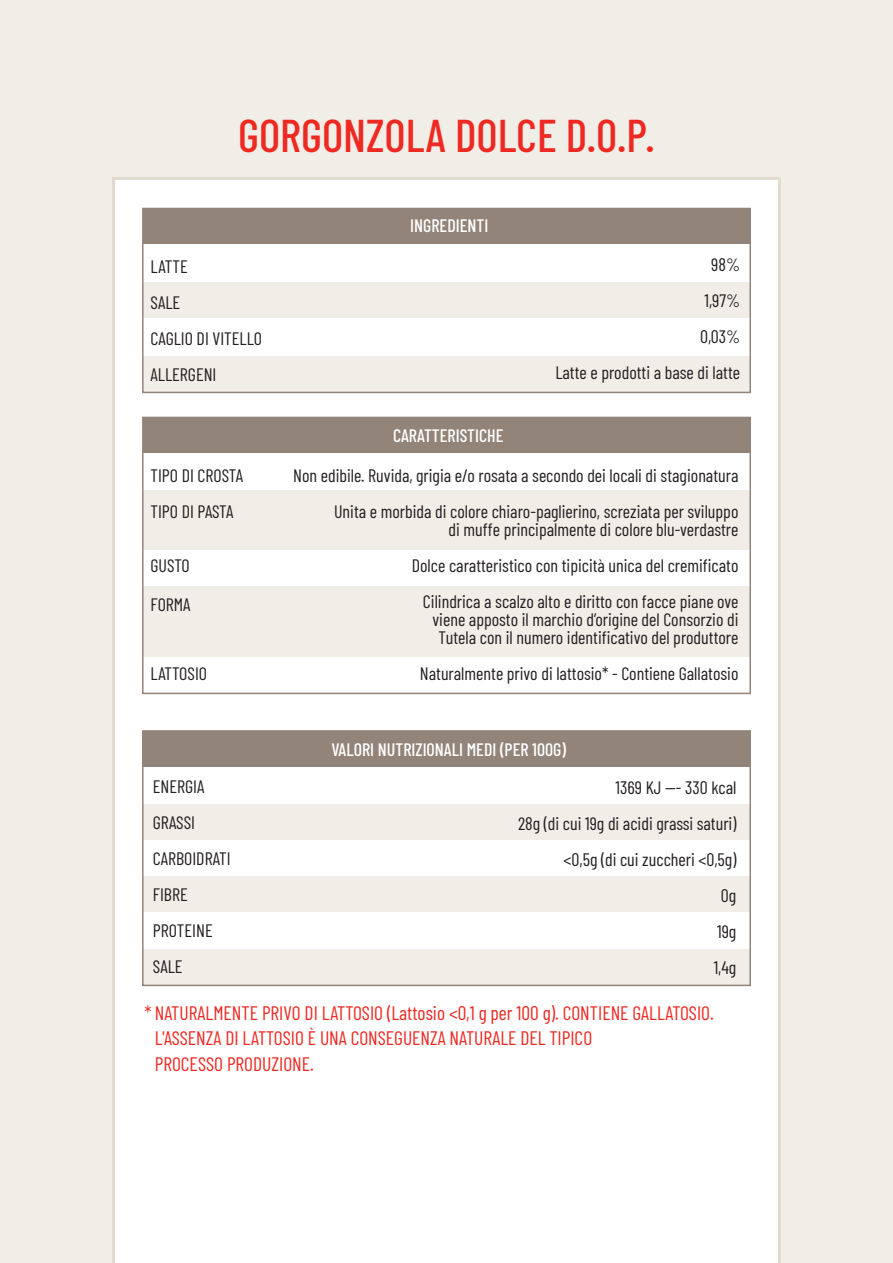
<style>
.page{position:relative;width:893px;height:1263px;background:#f1ede7}
.page>*{position:absolute;margin:0;border:0;box-sizing:border-box;transform-origin:0 0}
.t1{font:500 45.9px "Barlow Condensed";color:#ed2922}
.t2{font:19.5px/25.5px "Barlow Condensed";color:#ed2922}
.t3{font:18px/36px "Barlow Condensed";color:#231f20}
.t4{font:500 18px "Barlow Condensed";color:#fff}
</style>
<div class="page">
<div style="left:112px;top:177px;width:669px;height:1086px;background:#fff"></div>
<div style="left:134px;top:199px;width:608px;height:183px;background:#fff"></div>
<div style="left:143px;top:282px;width:607px;height:36px;background:#f1ede7"></div>
<div style="left:143px;top:356px;width:607px;height:36px;background:#f1ede7"></div>
<div style="left:143px;top:208px;width:607px;height:36px;background:#938479"></div>
<div style="left:142px;top:208px;width:609px;height:185px;border:2px solid #938479"></div>
<div style="left:142px;top:804px;width:608px;height:36px;background:#f1ede7"></div>
<div style="left:142px;top:876px;width:608px;height:36px;background:#f1ede7"></div>
<div style="left:142px;top:949px;width:608px;height:36px;background:#f1ede7"></div>
<div style="left:142px;top:731px;width:608px;height:36px;background:#938479"></div>
<div style="left:143px;top:491px;width:608px;height:59px;background:#f1ede7"></div>
<div style="left:143px;top:586px;width:608px;height:71px;background:#f1ede7"></div>
<div style="left:143px;top:417px;width:608px;height:36px;background:#938479"></div>
<div style="left:142px;top:417px;width:609px;height:277px;border:2px solid #938479"></div>
<div style="left:142px;top:730px;width:609px;height:256px;border:2px solid #938479"></div>
<h1 class="t1" style="left:238px;top:103px;width:418px">GORGONZOLA DOLCE D.O.P.</h1>
<p class="t4" style="left:410px;top:212px;width:80px">INGREDIENTI</p>
<p class="t3" style="left:151px;top:247px;width:113px">LATTE<br>SALE<br>CAGLIO DI VITELLO<br>ALLERGENI</p>
<p class="t3" style="left:555px;top:246px;width:186px;text-align:right">98%<br>1,97%<br>0,03%<br>Latte e prodotti a base di latte</p>
<p class="t3" style="left:150px;top:456px;width:94px">TIPO DI CROSTA<br>TIPO DI PASTA</p>
<p class="t3" style="left:150px;top:545px;width:42px;line-height:39px">GUSTO<br>FORMA</p>
<p class="t3" style="left:150px;top:654px;width:58px">LATTOSIO</p>
<p class="t4" style="left:393px;top:423px;width:112px">CARATTERISTICHE</p>
<p class="t3" style="left:293px;top:456px;width:447px;text-align:right">Non edibile. Ruvida, grigia e/o rosata a secondo dei locali di stagionatura<br>Unita e morbida di colore chiaro-paglierino, screziata per sviluppo</p>
<p class="t3" style="left:412px;top:510px;width:328px;text-align:right">di muffe principalmente di colore blu-verdastre<br>Dolce caratteristico con tipicità unica del cremificato<br>Cilindrica a scalzo alto e diritto con facce piane ove</p>
<p class="t3" style="left:432px;top:609px;width:307px;line-height:18px;text-align:center">viene apposto il marchio d’origine del Consorzio di<br>Tutela con il numero identificativo del produttore</p>
<p class="t3" style="left:420px;top:654px;width:320px">Naturalmente privo di lattosio* - Contiene Gallatosio</p>
<p class="t4" style="left:331px;top:736px;width:236px">VALORI NUTRIZIONALI MEDI (PER 100G)</p>
<p class="t3" style="left:153px;top:767px;width:79px">ENERGIA<br>GRASSI<br>CARBOIDRATI<br>FIBRE<br>PROTEINE<br>SALE</p>
<p class="t3" style="left:518px;top:768px;width:220px;text-align:right">1369 KJ --- 330 kcal<br>28g (di cui 19g di acidi grassi saturi) &lt;0,5g (di cui zuccheri &lt;0,5g)<br>0g<br>19g<br>1,4g</p>
<p class="t2" style="left:155px;top:998px;width:560px;text-indent:-10px">* NATURALMENTE PRIVO DI LATTOSIO (Lattosio &lt;0,1 g per 100 g). CONTIENE GALLATOSIO.<br>L'ASSENZA DI LATTOSIO È UNA CONSEGUENZA NATURALE DEL TIPICO<br>PROCESSO PRODUZIONE.</p>
</div>
